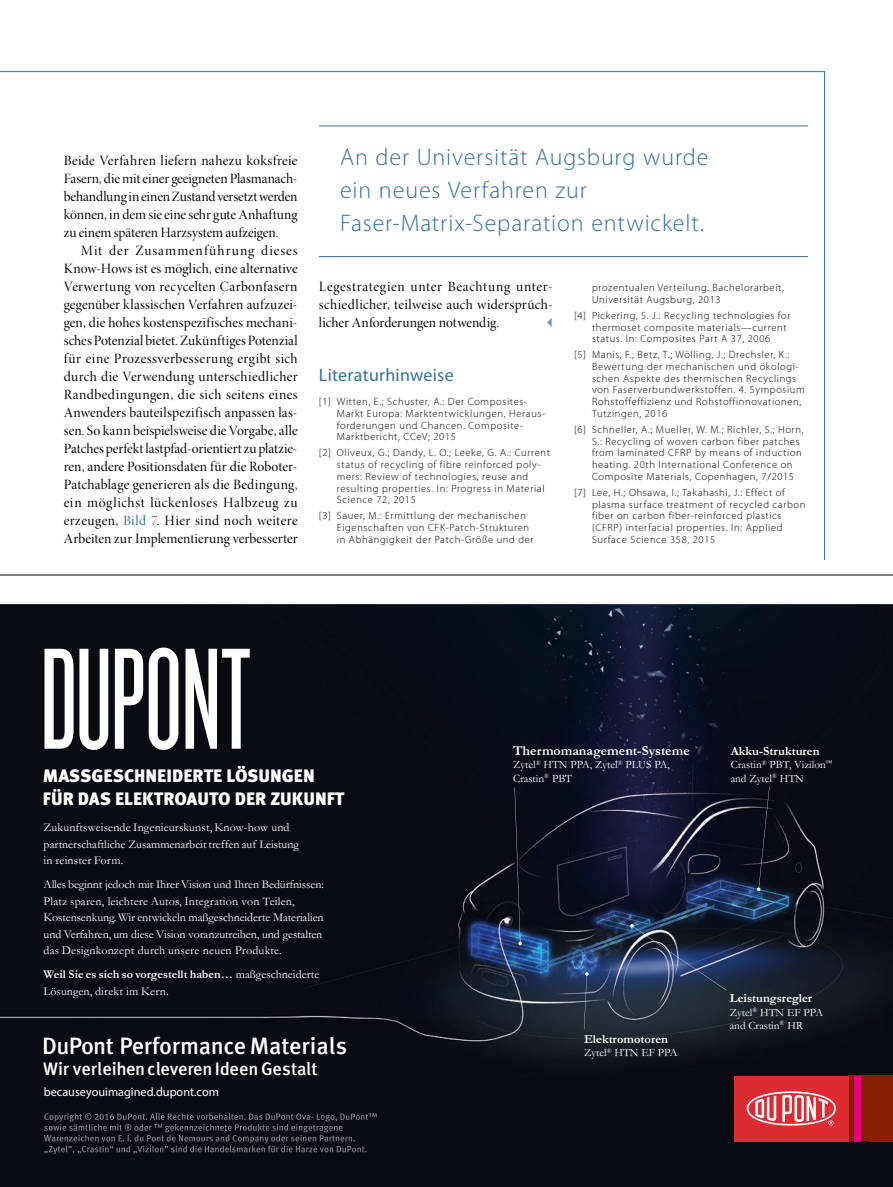
<style>
.page{position:relative;width:893px;height:1187px;background:#fff}
.page>*{position:absolute;margin:0;border:0;box-sizing:border-box;transform-origin:0 0}
.t1{font:150px "Knockout HTF26 Junior Flyweight";letter-spacing:-.005em;color:#fff}
.t2{font:300 24px/33px "Myriad Pro";letter-spacing:.035em;color:#35709b}
.t3{font:500 23.7px "Meta Offc";letter-spacing:-.015em;color:#fff}
.t4{font:900 18px/22.5px "Meta Offc";color:#fff}
.t5{font:500 18px "Meta Offc";letter-spacing:-.01em;color:#fff}
.t6{font:18px "Myriad Pro Regular 2";letter-spacing:.015em;color:#35709b}
.t7{font:14.25px/18px "Minion Pro Disp";letter-spacing:.005em;color:#000;text-align:justify}
.t8{font:700 13.8px "Garamond";color:#fff}
.t9{font:700 12.45px "Garamond";color:#fff}
.t10{font:12.3px "Myriad Pro";color:#fff}
.t11{font:12px/16.5px "Garamond";letter-spacing:-.005em;color:#fff}
.t12{font:12px/16.5px "Garamond";letter-spacing:.015em;color:#fff}
.t13{font:11.25px/13.8px "Garamond";color:#fff}
.t14{font:300 10.5px/11.7px "Myriad Pro";letter-spacing:.06em;color:#000}
.s1{color:#35709b}
.s2{font-weight:700}
</style>
<div class="page">
<hr style="left:0;top:574px;width:893px;height:1px;background:#000">
<hr style="left:319px;top:126px;width:489px;height:1px;background:#35709b">
<hr style="left:319px;top:256px;width:489px;height:1px;background:#35709b">
<img style="left:0;top:604px;width:893px;height:582px">
<img style="left:44px;top:1113px;width:333px;height:8px">
<img style="left:44px;top:1123px;width:299px;height:9px">
<img style="left:44px;top:1134px;width:311px;height:9px">
<img style="left:44px;top:1145px;width:323px;height:8px">
<div style="left:848px;top:1075px;width:45px;height:66px;background:#891f00"></div>
<div style="left:734px;top:1075px;width:114px;height:66px;background:#dc2c32"></div>
<div style="left:854px;top:1075px;width:6px;height:66px;background:#e5007c"></div>
<svg style="left:747px;top:1091px;width:89px;height:34px"></svg>
<svg style="left:515px;top:787px;width:7px;height:158px"></svg>
<svg style="left:757px;top:787px;width:12px;height:104px"></svg>
<svg style="left:584px;top:972px;width:5px;height:57px"></svg>
<img style="left:630px;top:924px;width:97px;height:66px">
<h3 class="t7" style="left:64px;top:151px;width:235px">Beide Verfahren liefern nahezu koksfreie Fasern, die mit einer geeigneten Plasmanach&shy;behandlung in einen Zustand versetzt werden können, in dem sie eine sehr gute Anhaftung zu einem späteren Harzsystem aufzeigen.</h3>
<p class="t7" style="left:64px;top:241px;width:235px;text-indent:17px">Mit der Zusammenführung dieses Know-Hows ist es möglich, eine alternative Verwertung von recycelten Carbonfasern gegenüber klassischen Verfahren aufzuzei&shy;gen, die hohes kostenspezifisches mechani&shy;sches Potenzial bietet. Zukünftiges Potenzial für eine Prozessverbesserung ergibt sich durch die Verwendung unterschiedlicher Randbedingungen, die sich seitens eines Anwenders bauteilspezifisch anpassen las&shy;sen. So kann beispielsweise die Vorgabe, alle Patches perfekt lastpfad-orientiert zu platzie&shy;ren, andere Positionsdaten für die Roboter-Patchablage generieren als die Bedingung, ein möglichst lückenloses Halbzeug zu erzeugen, <span class="s1">Bild 7</span>. Hier sind noch weitere Arbeiten zur Implementierung verbesserter</p>
<h2 class="t2" style="left:340px;top:140px;width:370px">An der Universität Augsburg wurde ein neues Verfahren zur<br>Faser-Matrix-Separation entwickelt.</h2>
<h3 class="t7" style="left:319px;top:277px;width:235px">Legestrategien unter Beachtung unter&shy;schiedlicher, teilweise auch widersprüch&shy;licher Anforderungen notwendig.</h3>
<h3 class="t6" style="left:319px;top:363px;width:136px">Literaturhinweise</h3>
<p class="t14" style="left:337px;top:396px;width:210px;text-indent:-18px">[1] Witten, E.; Schuster, A.: Der Composites-Markt Europa: Marktentwicklungen, Heraus&shy;forderungen und Chancen. Composite-Marktbericht, CCeV; 2015</p>
<p class="t14" style="left:337px;top:447px;width:215px;text-indent:-18px">[2] Oliveux, G.; Dandy, L. O.; Leeke, G. A.: Current status of recycling of fibre reinforced poly&shy;mers: Review of technologies, reuse and resulting properties. In: Progress in Material Science 72, 2015</p>
<p class="t14" style="left:337px;top:510px;width:198px;text-indent:-18px">[3] Sauer, M.: Ermittlung der mechanischen<br>Eigenschaften von CFK-Patch-Strukturen in Abhängigkeit der Patch-Größe und der</p>
<p class="t14" style="left:592px;top:281px;width:193px">prozentualen Verteilung. Bachelorarbeit,<br>Universität Augsburg, 2013</p>
<p class="t14" style="left:592px;top:309px;width:200px;text-indent:-18px">[4] Pickering, S. J.: Recycling technologies for thermoset composite materials—current status. In: Composites Part A 37, 2006</p>
<p class="t14" style="left:592px;top:349px;width:214px;text-indent:-18px">[5] Manis, F.; Betz, T.; Wölling, J.; Drechsler, K.:<br>Bewertung der mechanischen und ökologi&shy;schen Aspekte des thermischen Recyclings von Faserverbundwerkstoffen. 4. Symposium Rohstoffeffizienz und Rohstoffinnovationen, Tutzingen, 2016</p>
<p class="t14" style="left:592px;top:423px;width:213px;text-indent:-18px">[6] Schneller, A.; Mueller, W. M.; Richler, S.; Horn, S.: Recycling of woven carbon fiber patches from laminated CFRP by means of induction heating. 20th International Conference on Composite Materials, Copenhagen, 7/2015</p>
<p class="t14" style="left:592px;top:486px;width:215px;text-indent:-18px">[7] Lee, H.; Ohsawa, I.; Takahashi, J.: Effect of plasma surface treatment of recycled carbon fiber on carbon fiber-reinforced plastics (CFRP) interfacial properties. In: Applied Surface Science 358, 2015</p>
<h1 class="t1" style="left:40px;top:627px;width:213px">DUPONT</h1>
<h3 class="t4" style="left:43px;top:765px;width:303px">MASSGESCHNEIDERTE LÖSUNGEN<br>FÜR DAS ELEKTROAUTO DER ZUKUNFT</h3>
<p class="t11" style="left:44px;top:819px;width:257px">Zukunftsweisende Ingenieurskunst, Know-how und partnerschaftliche Zusammenarbeit treffen auf Leistung in reinster Form.</p>
<p class="t11" style="left:44px;top:876px;width:282px">Alles beginnt jedoch mit Ihrer Vision und Ihren Bedürfnissen:<br>Platz sparen, leichtere Autos, Integration von Teilen, Kostensenkung.Wir entwickeln maßgeschneiderte Materialien und Verfahren, um diese Vision voranzutreiben, und gestalten das Designkonzept durch unsere neuen Produkte.</p>
<p class="t12" style="left:44px;top:966px;width:277px"><span class="s2">Weil Sie es sich so vorgestellt haben…</span> maßgeschneiderte<br>Lösungen, direkt im Kern.</p>
<h3 class="t3" style="left:42px;top:1031px;width:306px">DuPont Performance Materials</h3>
<p class="t10" style="left:44px;top:1083px;width:177px">becauseyouimagined.dupont.com</p>
<h3 class="t5" style="left:43px;top:1058px;width:276px">Wir verleihen cleveren Ideen Gestalt</h3>
<h3 class="t8" style="left:513px;top:742px;width:178px">Thermomanagement-Systeme</h3>
<p class="t13" style="left:513px;top:757px;width:158px">Zytel<sup>®</sup> HTN PPA, Zytel<sup>®</sup> PLUS PA,<br>Crastin<sup>®</sup> PBT</p>
<p class="t9" style="left:731px;top:743px;width:91px">Akku-Strukturen</p>
<p class="t13" style="left:731px;top:757px;width:103px">Crastin<sup>®</sup> PBT, Vizilon<sup>™ </sup>and Zytel<sup>®</sup> HTN</p>
<p class="t9" style="left:584px;top:1031px;width:86px">Elektromotoren</p>
<p class="t13" style="left:584px;top:1045px;width:95px">Zytel<sup>®</sup> HTN EF PPA</p>
<p class="t9" style="left:730px;top:990px;width:84px">Leistungsregler</p>
<p class="t13" style="left:730px;top:1005px;width:95px">Zytel<sup>®</sup> HTN EF PPA and Crastin<sup>®</sup> HR</p>
</div>
